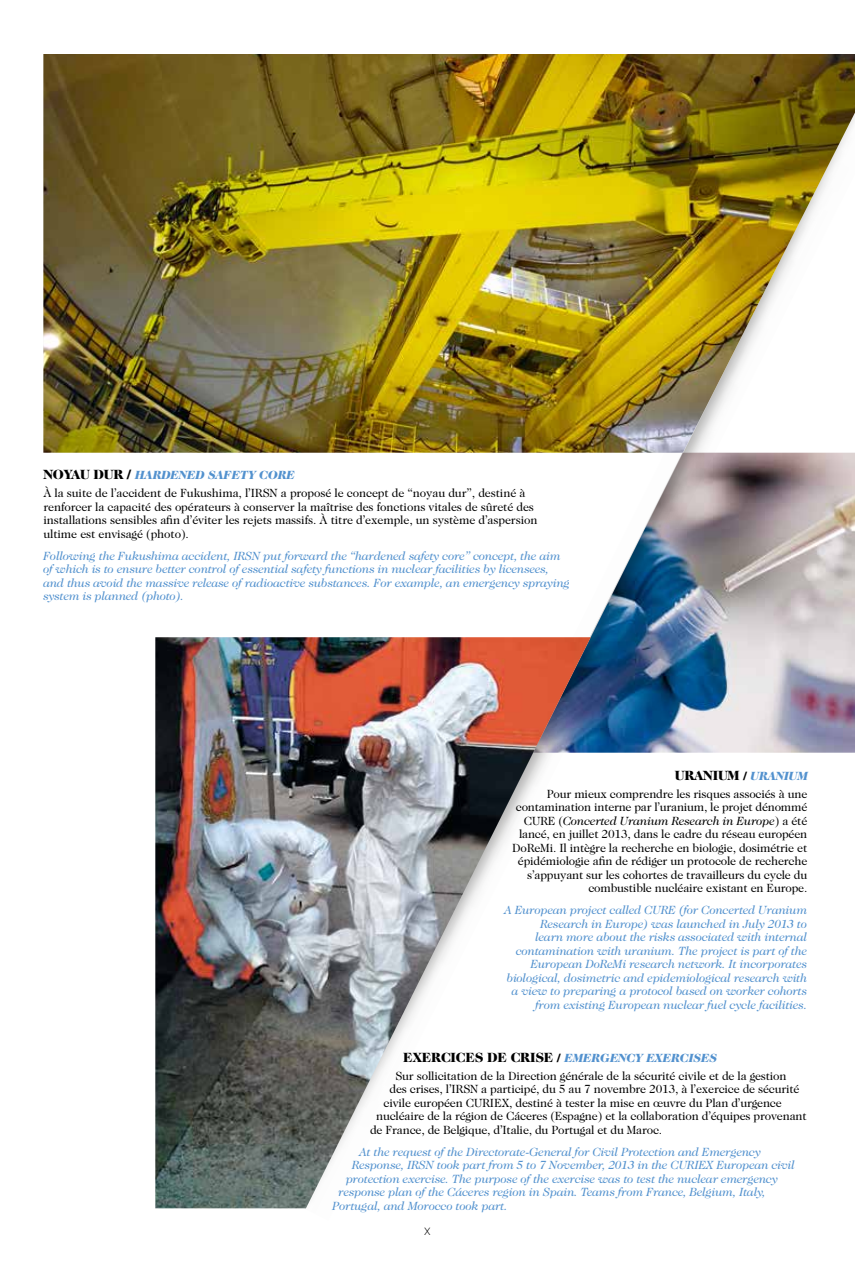
<style>
.page{position:relative;width:855px;height:1263px;background:#fff}
.page>*{position:absolute;margin:0;border:0;box-sizing:border-box;transform-origin:0 0}
.t1{font:900 13.5px "Caslon Two Twenty Four";letter-spacing:-.015em;color:#000}
.t2{font:12px/13.5px "Caslon Two Twenty Four";letter-spacing:-.015em;color:#000}
.t3{font:italic 12px/13.5px "Caslon Two Twenty Four";letter-spacing:-.015em;color:#5291ce}
.t4{font:300 12px "Metric";color:#000}
.s1{font-weight:900;font-size:13.5px}
.s2{font-weight:900;font-style:italic;color:#5291ce}
.s3{font-size:12px}
.s4{font-style:italic;font-size:12px;color:#5291ce}
.s5{font-style:italic}
.s6{font-weight:900}
</style>
<div class="page">
<img style="left:291px;top:453px;width:564px;height:756px">
<img style="left:43px;top:54px;width:812px;height:399px">
<img style="left:155px;top:637px;width:436px;height:571px">
<p class="t2" style="left:43px;top:466px;width:483px;line-height:17.7px"><span class="s1">NOYAU DUR /</span> <span class="s2">HARDENED SAFETY CORE<br></span>À la suite de l’accident de Fukushima, l’IRSN a proposé le concept de “noyau dur”, destiné à</p>
<p class="t2" style="left:43px;top:500px;width:495px">renforcer la capacité des opérateurs à conserver la maîtrise des fonctions vitales de sûreté des installations sensibles afin d’éviter les rejets massifs. À titre d’exemple, un système d’aspersion ultime est envisagé (photo).</p>
<p class="t3" style="left:43px;top:549px;width:528px">Following the Fukushima accident, IRSN put forward the “hardened safety core” concept, the aim of which is to ensure better control of essential safety functions in nuclear facilities by licensees, and thus avoid the massive release of radioactive substances. For example, an emergency spraying system is planned (photo).</p>
<p class="t1" style="left:675px;top:768px;width:134px">URANIUM <span class="s3">/</span> <span class="s4">URANIUM</span></p>
<p class="t2" style="left:512px;top:787px;width:297px;text-align:right">Pour mieux comprendre les risques associés à une contamination interne par l’uranium, le projet dénommé CURE (<span class="s5">Concerted Uranium Research in Europe</span>) a été lancé, en juillet 2013, dans le cadre du réseau européen DoReMi. Il intègre la recherche en biologie, dosimétrie et épidémiologie afin de rédiger un protocole de recherche s’appuyant sur les cohortes de travailleurs du cycle du combustible nucléaire existant en Europe.</p>
<p class="t3" style="left:504px;top:903px;width:304px;text-align:right">A European project called CURE (for Concerted Uranium Research in Europe) was launched in July 2013 to<br>learn more about the risks associated with internal contamination with uranium. The project is part of the European DoReMi research network. It incorporates biological, dosimetric and epidemiological research with a view to preparing a protocol based on worker cohorts from existing European nuclear fuel cycle facilities.</p>
<p class="t2" style="left:395px;top:1049px;width:392px;line-height:17.7px;text-indent:8px"><span class="s1">EXERCICES DE CRISE</span> <span class="s6">/</span> <span class="s2">EMERGENCY EXERCISES<br></span>Sur sollicitation de la Direction générale de la sécurité civile et de la gestion</p>
<p class="t2" style="left:389px;top:1082px;width:411px">des crises, l’IRSN a participé, du 5 au 7 novembre 2013, à l’exercice de sécurité</p>
<p class="t2" style="left:383px;top:1096px;width:400px">civile européen CURIEX, destiné à tester la mise en œuvre du Plan d’urgence</p>
<p class="t2" style="left:376px;top:1109px;width:432px">nucléaire de la région de Cáceres (Espagne) et la collaboration d’équipes provenant</p>
<p class="t2" style="left:370px;top:1123px;width:294px">de France, de Belgique, d’Italie, du Portugal et du Maroc.</p>
<p class="t3" style="left:359px;top:1145px;width:403px">At the request of the Directorate-General for Civil Protection and Emergency</p>
<p class="t3" style="left:352px;top:1158px;width:444px">Response, IRSN took part from 5 to 7 November, 2013 in the CURIEX European civil</p>
<p class="t3" style="left:346px;top:1172px;width:433px">protection exercise. The purpose of the exercise was to test the nuclear emergency</p>
<p class="t3" style="left:338px;top:1185px;width:429px">response plan of the Cáceres region in Spain. Teams from France, Belgium, Italy,</p>
<p class="t3" style="left:332px;top:1199px;width:177px">Portugal, and Morocco took part.</p>
<p class="t4" style="left:424px;top:1224px;width:8px">X</p>
</div>
